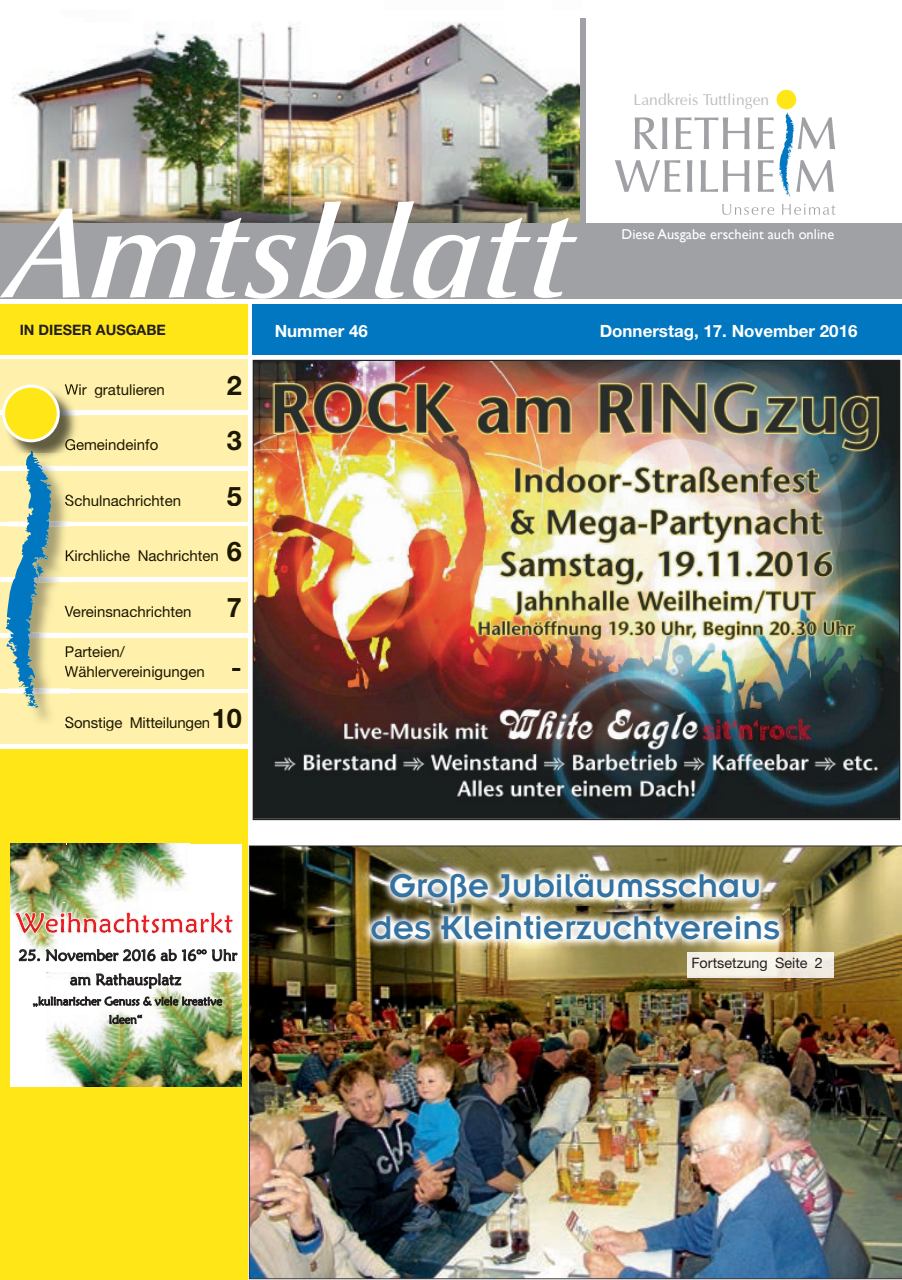
<style>
.page{position:relative;width:902px;height:1280px;background:#fff}
.page>*{position:absolute;margin:0;border:0;box-sizing:border-box;transform-origin:0 0}
.t1{font:36.3px/42px "Insignia";color:#3472a1;text-align:center}
.t2{font:700 27px "Helvetica Neue";color:#1d1700}
.t3{font:700 16.95px "Helvetica Neue";color:#fff}
.t4{font:15.75px "Optima";color:#bcbdc0}
.t5{font:15px/19.5px "Helvetica Neue";color:#1d1700}
.t6{font:14.4px "Gill Sans";color:#fff}
.t7{font:14.4px "Helvetica Neue";color:#231f20}
.t8{font:700 14.4px "Helvetica Neue";color:#231f20}
.s1{font-weight:700;font-size:27px}
</style>
<div class="page">
<img style="left:12px;top:22px;width:568px;height:201px">
<svg style="left:615px;top:113px;width:220px;height:102px"></svg>
<div style="left:776px;top:90px;width:20px;height:19px;background:#ffe616;border-radius:50%"></div>
<div style="left:0;top:223px;width:901px;height:76px;background:#a0a1a5"></div>
<div style="left:580px;top:18px;width:6px;height:213px;background:#a0a1a5"></div>
<div style="left:0;top:304px;width:247px;height:50px;background:#ffe616"></div>
<div style="left:0;top:360px;width:247px;height:50px;background:#fff1ab"></div>
<div style="left:0;top:415px;width:247px;height:51px;background:#fff1ab"></div>
<div style="left:0;top:527px;width:247px;height:50px;background:#fff1ab"></div>
<div style="left:0;top:638px;width:247px;height:50px;background:#fff1ab"></div>
<div style="left:0;top:471px;width:247px;height:50px;background:#fff1ab"></div>
<div style="left:0;top:582px;width:247px;height:51px;background:#fff1ab"></div>
<div style="left:0;top:694px;width:247px;height:50px;background:#fff1ab"></div>
<div style="left:0;top:749px;width:247px;height:531px;background:#ffe616"></div>
<div style="left:253px;top:304px;width:648px;height:50px;background:#0077c0"></div>
<svg style="left:0;top:201px;width:577px;height:98px"></svg>
<img style="left:52px;top:470px;width:18px;height:224px">
<img style="left:52px;top:527px;width:18px;height:50px">
<img style="left:52px;top:638px;width:18px;height:50px">
<img style="left:52px;top:582px;width:18px;height:51px">
<img style="left:33px;top:708px;width:37px;height:13px">
<img style="left:12px;top:442px;width:60px;height:12px">
<svg style="left:5px;top:451px;width:47px;height:257px"></svg>
<svg style="left:2px;top:384px;width:77px;height:58px"></svg>
<img style="left:65px;top:387px;width:14px;height:11px">
<img style="left:65px;top:439px;width:14px;height:11px">
<svg style="left:65px;top:495px;width:5px;height:11px"></svg>
<svg style="left:66px;top:550px;width:4px;height:11px"></svg>
<svg style="left:65px;top:606px;width:5px;height:11px"></svg>
<svg style="left:66px;top:646px;width:4px;height:11px"></svg>
<img style="left:65px;top:666px;width:5px;height:14px">
<svg style="left:65px;top:717px;width:5px;height:10px"></svg>
<img style="left:253px;top:360px;width:647px;height:460px">
<img style="left:249px;top:845px;width:652px;height:434px">
<img style="left:687px;top:952px;width:146px;height:26px">
<img style="left:361px;top:863px;width:428px;height:86px">
<div style="left:10px;top:844px;width:232px;height:242px;background:#fff"></div>
<img style="left:11px;top:844px;width:178px;height:105px">
<img style="left:46px;top:972px;width:196px;height:114px">
<svg style="left:14px;top:912px;width:219px;height:22px"></svg>
<svg style="left:19px;top:949px;width:219px;height:12px"></svg>
<svg style="left:33px;top:973px;width:189px;height:35px"></svg>
<svg style="left:109px;top:1014px;width:33px;height:10px"></svg>
<p class="t4" style="left:633px;top:90px;width:137px">Landkreis Tuttlingen</p>
<p class="t8" style="left:20px;top:321px;width:148px">IN DIESER AUSGABE</p>
<p class="t5" style="left:65px;top:379px;width:102px">Wir gratulieren</p>
<h2 class="t2" style="left:227px;top:368px;width:17px">2</h2>
<p class="t5" style="left:65px;top:435px;width:95px">Gemeindeinfo</p>
<h2 class="t2" style="left:227px;top:424px;width:17px">3</h2>
<p class="t5" style="left:65px;top:490px;width:118px">Schulnachrichten</p>
<h2 class="t2" style="left:227px;top:479px;width:17px">5</h2>
<p class="t5" style="left:65px;top:546px;width:179px">Kirchliche Nachrichten <span class="s1">6</span></p>
<p class="t5" style="left:65px;top:601px;width:128px">Vereinsnachrichten</p>
<h2 class="t2" style="left:227px;top:590px;width:17px">7</h2>
<p class="t5" style="left:65px;top:642px;width:179px">Parteien/<br>Wählervereinigungen <span class="s1">-</span></p>
<p class="t5" style="left:65px;top:712px;width:179px">Sonstige Mitteilungen<span class="s1">10</span></p>
<p class="t6" style="left:621px;top:226px;width:214px">Diese Ausgabe erscheint auch online</p>
<p class="t3" style="left:275px;top:320px;width:95px">Nummer 46</p>
<p class="t3" style="left:599px;top:320px;width:259px">Donnerstag, 17. November 2016</p>
<h1 class="t1" style="left:370px;top:864px;width:411px">Große Jubiläumsschau des Kleintierzuchtvereins</h1>
<p class="t7" style="left:691px;top:954px;width:133px">Fortsetzung Seite 2</p>
</div>
